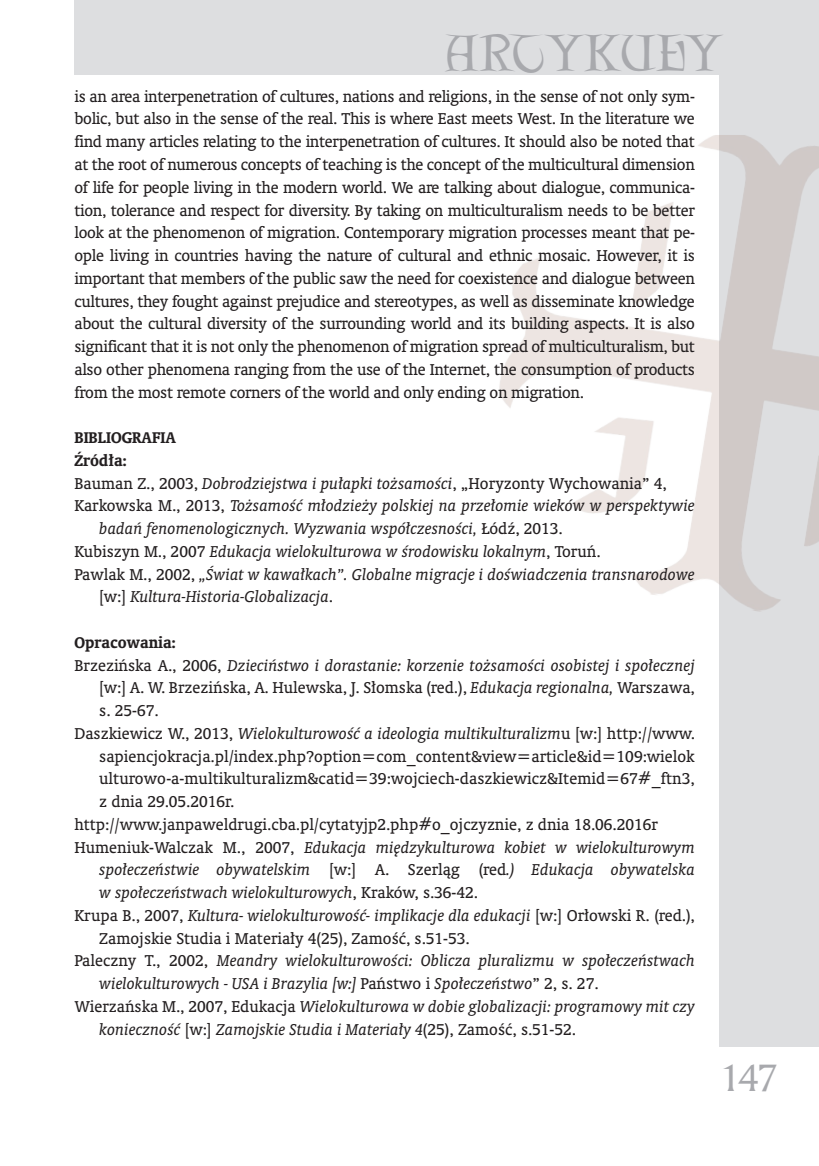
<style>
.page{position:relative;width:819px;height:1166px;background:#fff}
.page>*{position:absolute;margin:0;border:0;box-sizing:border-box;transform-origin:0 0}
.t1{font:46.55px "Lettergical PL";letter-spacing:-.005em;color:#a8a9ad}
.t2{font:36.75px "Amerigo PL";color:#a8a9ad}
.Tekst_przypisu_dolne{font:15.75px/22.8px "Oranda PL";color:#231f20;text-align:justify}
.Tekst_przypisu_dolne-2{font:italic 15.75px/22.8px "Oranda PL";color:#231f20}
.Normalny_wrd_34{font:italic 15.75px/22.8px "Oranda PL";color:#231f20}
.Normalny_wrd_34-2{font:15.75px "Oranda PL";color:#231f20}
.Normalny_wrd_34-3{font:700 15.75px "Oranda PL";color:#231f20}
.Tekst_przypisu_dolne-3{font:700 15.75px "Oranda PL";color:#231f20}
.s1{font-style:italic}
.s2{font-style:normal}
</style>
<div class="page">
<div style="left:719px;top:0;width:100px;height:1047px;background:#dddee0"></div>
<div style="left:74px;top:0;width:745px;height:74px;background:#dddee0"></div>
<img style="left:499px;top:135px;width:320px;height:477px">
<h1 class="t1" style="left:445px;top:25px;width:279px">ARTYKUŁY</h1>
<p class="Tekst_przypisu_dolne" style="left:74px;top:85px;width:622px">is an area interpenetration of cultures, nations and religions, in the sense of not only sym&shy;bolic, but also in the sense of the real. This is where East meets West. In the literature we find many articles relating to the interpenetration of cultures. It should also be noted that at the root of numerous concepts of teaching is the concept of the multicultural dimension of life for people living in the modern world. We are talking about dialogue, communica&shy;tion, tolerance and respect for diversity. By taking on multiculturalism needs to be better look at the phenomenon of migration. Contemporary migration processes meant that pe&shy;ople living in countries having the nature of cultural and ethnic mosaic. However, it is important that members of the public saw the need for coexistence and dialogue between cultures, they fought against prejudice and stereotypes, as well as disseminate knowledge about the cultural diversity of the surrounding world and its building aspects. It is also significant that it is not only the phenomenon of migration spread of multiculturalism, but also other phenomena ranging from the use of the Internet, the consumption of products from the most remote corners of the world and only ending on migration.</p>
<p class="Normalny_wrd_34-3" style="left:74px;top:427px;width:103px">BIBLIOGRAFIA</p>
<p class="Normalny_wrd_34-3" style="left:74px;top:450px;width:54px">Źródła:</p>
<p class="Normalny_wrd_34-2" style="left:74px;top:473px;width:593px">Bauman Z., 2003, <span class="s1">Dobrodziejstwa i pułapki tożsamości</span>, „Horyzonty Wychowania” 4,</p>
<p class="Normalny_wrd_34" style="left:99px;top:494px;width:597px;text-indent:-25px"><span class="s2">Karkowska M., 2013,</span> Tożsamość młodzieży polskiej na przełomie wieków w perspektywie badań fenomenologicznych. Wyzwania współczesności, <span class="s2">Łódź, 2013.</span></p>
<p class="Normalny_wrd_34" style="left:74px;top:540px;width:527px"><span class="s2">Kubiszyn M., 2007</span> Edukacja wielokulturowa w środowisku lokalnym<span class="s2">, Toruń.</span></p>
<p class="Normalny_wrd_34" style="left:99px;top:562px;width:597px;text-indent:-25px"><span class="s2">Pawlak M., 2002,</span> „Świat w kawałkach”. Globalne migracje i doświadczenia transnarodowe <span class="s2">[w:]</span> Kultura-Historia-Globalizacja<span class="s2">.</span></p>
<p class="Tekst_przypisu_dolne-3" style="left:74px;top:632px;width:103px">Opracowania:</p>
<p class="Tekst_przypisu_dolne" style="left:99px;top:653px;width:597px;text-indent:-25px">Brzezińska A., 2006, <span class="s1">Dzieciństwo i dorastanie: korzenie tożsamości osobistej i społecznej </span>[w:] A. W. Brzezińska, A. Hulewska, J. Słomska (red.), <span class="s1">Edukacja regionalna,</span> Warszawa, s. 25-67.</p>
<p class="Tekst_przypisu_dolne" style="left:99px;top:722px;width:597px;text-indent:-25px">Daszkiewicz W., 2013, <span class="s1">Wielokulturowość a ideologia multikulturalizm</span>u [w:] http://www. sapiencjokracja.pl/index.php?option=com_content&amp;view=article&amp;id=109:wielok ulturowo-a-multikulturalizm&amp;catid=39:wojciech-daszkiewicz&amp;Itemid=67#_ftn3, z dnia 29.05.2016r.</p>
<p class="Tekst_przypisu_dolne" style="left:74px;top:813px;width:585px">http://www.janpaweldrugi.cba.pl/cytatyjp2.php#o_ojczyznie, z dnia 18.06.2016r</p>
<p class="Tekst_przypisu_dolne-2" style="left:99px;top:835px;width:597px;text-align:justify;text-indent:-25px"><span class="s2">Humeniuk-Walczak M., 2007,</span> Edukacja międzykulturowa kobiet w wielokulturowym społeczeństwie obywatelskim <span class="s2">[w:] A. Szerląg (red</span>.) Edukacja obywatelska w społeczeństwach wielokulturowych<span class="s2">, Kraków, s.36-42.</span></p>
<p class="Tekst_przypisu_dolne" style="left:99px;top:904px;width:597px;text-indent:-25px">Krupa B., 2007, <span class="s1">Kultura- wielokulturowość- implikacje dla edukacji</span> [w:] Orłowski R. (red.),<br>Zamojskie Studia i Materiały 4(25), Zamość, s.51-53.</p>
<p class="Tekst_przypisu_dolne-2" style="left:99px;top:949px;width:597px;text-indent:-25px"><span class="s2">Paleczny T., 2002,</span> Meandry wielokulturowości: Oblicza pluralizmu w społeczeństwach wielokulturowych - USA i Brazylia [w:] <span class="s2">Państwo i</span> Społeczeństwo<span class="s2">” 2, s. 27.</span></p>
<p class="Tekst_przypisu_dolne-2" style="left:99px;top:995px;width:597px;text-indent:-25px"><span class="s2">Wierzańska M., 2007, Edukacja</span> Wielokulturowa w dobie globalizacji: programowy mit czy konieczność <span class="s2">[w:]</span> Zamojskie Studia i Materiały 4<span class="s2">(25), Zamość, s.51-52.</span></p>
<h2 class="t2" style="left:719px;top:1053px;width:60px">147</h2>
</div>
